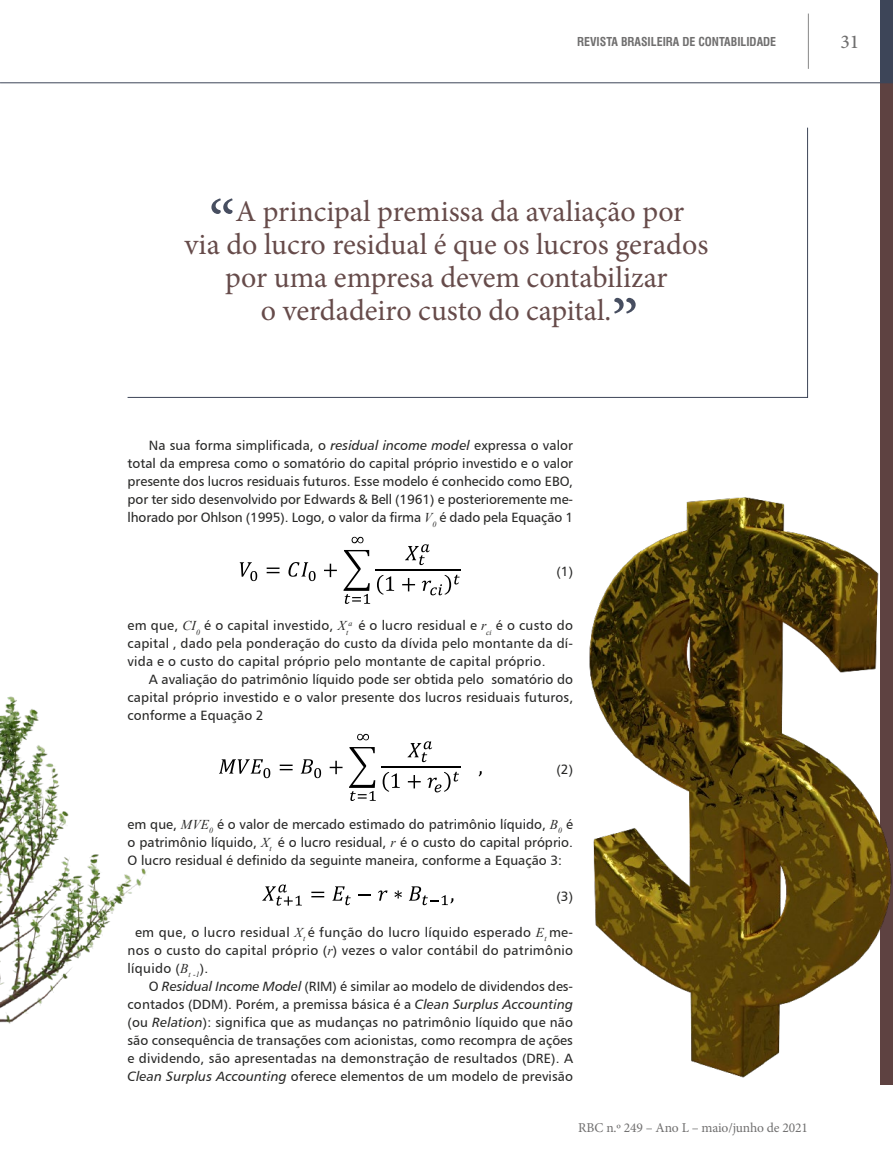
<style>
.page{position:relative;width:893px;height:1170px;background:#fff}
.page>*{position:absolute;margin:0;border:0;box-sizing:border-box;transform-origin:0 0}
.ARTIGO_janela{font:67.5px "Minion Pro";color:#474e60}
.ARTIGO_janela-2{font:30px "Minion Pro";color:#664b4a}
.t1{font:500 19.5px "Minion Pro";color:#706f6f}
.ARTIGO_texto{font:13.5px/18px "Humanist 777 BT Roman B";letter-spacing:.01em;color:#282827;text-align:justify}
.t2{font:13.5px "Minion Pro";letter-spacing:-.01em;color:#706f6f}
.t3{font:700 condensed 12px "Swiss 721 BT";color:#706f6f}
.s1{font-family:"Humanist 777 BT Italic B"}
.s2{font-family:"Times New Roman";font-style:italic}
</style>
<div class="page">
<div style="left:880px;top:82px;width:13px;height:1002px;background:#5e4241"></div>
<div style="left:880px;top:0;width:13px;height:82px;background:#3d4558"></div>
<hr style="left:808px;top:14px;width:1px;height:55px;background:#878787">
<hr style="left:0;top:82px;width:893px;height:1px;background:#3d4558">
<img style="left:589px;top:497px;width:304px;height:588px">
<svg style="left:240px;top:562px;width:17px;height:19px"></svg>
<svg style="left:267px;top:567px;width:13px;height:6px"></svg>
<svg style="left:288px;top:562px;width:28px;height:19px"></svg>
<svg style="left:324px;top:563px;width:13px;height:14px"></svg>
<svg style="left:405px;top:544px;width:25px;height:21px"></svg>
<svg style="left:377px;top:574px;width:83px;height:21px"></svg>
<hr style="left:375px;top:569px;width:86px;height:2px;background:#000">
<svg style="left:352px;top:536px;width:11px;height:7px"></svg>
<svg style="left:344px;top:550px;width:26px;height:54px"></svg>
<svg style="left:219px;top:759px;width:51px;height:19px"></svg>
<svg style="left:280px;top:764px;width:13px;height:6px"></svg>
<svg style="left:301px;top:759px;width:20px;height:19px"></svg>
<svg style="left:330px;top:760px;width:13px;height:14px"></svg>
<svg style="left:407px;top:741px;width:25px;height:21px"></svg>
<svg style="left:383px;top:771px;width:76px;height:21px"></svg>
<hr style="left:381px;top:766px;width:79px;height:2px;background:#000">
<svg style="left:357px;top:733px;width:12px;height:7px"></svg>
<svg style="left:349px;top:747px;width:27px;height:54px"></svg>
<svg style="left:479px;top:771px;width:3px;height:5px"></svg>
<svg style="left:262px;top:884px;width:40px;height:21px"></svg>
<svg style="left:311px;top:891px;width:13px;height:6px"></svg>
<svg style="left:332px;top:886px;width:19px;height:19px"></svg>
<svg style="left:358px;top:894px;width:13px;height:1px"></svg>
<svg style="left:378px;top:890px;width:10px;height:10px"></svg>
<svg style="left:394px;top:890px;width:8px;height:8px"></svg>
<svg style="left:409px;top:886px;width:44px;height:19px"></svg>
<svg style="left:127px;top:127px;width:681px;height:271px"></svg>
<img style="left:0;top:696px;width:146px;height:328px">
<p class="t3" style="left:577px;top:34px;width:201px">REVISTA BRASILEIRA DE CONTABILIDADE</p>
<h3 class="t1" style="left:840px;top:29px;width:20px">31</h3>
<p class="ARTIGO_janela" style="left:209px;top:180px;width:28px">“</p>
<p class="ARTIGO_janela-2" style="left:235px;top:191px;width:450px">A principal premissa da avaliação por</p>
<p class="ARTIGO_janela-2" style="left:185px;top:224px;width:525px">via do lucro residual é que os lucros gerados</p>
<p class="ARTIGO_janela-2" style="left:225px;top:257px;width:444px">por uma empresa devem contabilizar</p>
<p class="ARTIGO_janela-2" style="left:261px;top:290px;width:352px">o verdadeiro custo do capital.</p>
<p class="ARTIGO_janela" style="left:611px;top:279px;width:29px">”</p>
<p class="ARTIGO_texto" style="left:128px;top:436px;width:447px;text-indent:21px">Na sua forma simplificada, o <span class="s1">residual income model</span> expressa o valor total da empresa como o somatório do capital próprio investido e o valor presente dos lucros residuais futuros. Esse modelo é conhecido como EBO, por ter sido desenvolvido por Edwards &amp; Bell (1961) e posterioremente me&shy;lhorado por Ohlson (1995). Logo, o valor da firma <span class="s2">V</span><sub>0</sub> é dado pela Equação 1</p>
<p class="ARTIGO_texto" style="left:557px;top:562px;width:18px">(1)</p>
<p class="ARTIGO_texto" style="left:128px;top:616px;width:447px">em que, <span class="s2">CI</span><sub>0</sub> é o capital investido, <span class="s2">X</span><sub>t</sub><sup>a</sup> é o lucro residual e <span class="s2">r</span><sub>ci</sub> é o custo do capital , dado pela ponderação do custo da dívida pelo montante da dí&shy;vida e o custo do capital próprio pelo montante de capital próprio.</p>
<p class="ARTIGO_texto" style="left:128px;top:670px;width:447px;text-indent:21px">A avaliação do patrimônio líquido pode ser obtida pelo somatório do capital próprio investido e o valor presente dos lucros residuais futuros, conforme a Equação 2</p>
<p class="ARTIGO_texto" style="left:557px;top:760px;width:18px">(2)</p>
<p class="ARTIGO_texto" style="left:128px;top:814px;width:447px">em que, <span class="s2">MVE</span><sub>0</sub> é o valor de mercado estimado do patrimônio líquido, <span class="s2">B</span><sub>0</sub> é o patrimônio líquido, <span class="s2">X</span><sub>t</sub> é o lucro residual, <span class="s2">r</span> é o custo do capital próprio.<br>O lucro residual é definido da seguinte maneira, conforme a Equação 3:</p>
<p class="ARTIGO_texto" style="left:557px;top:886px;width:18px">(3)</p>
<p class="ARTIGO_texto" style="left:128px;top:922px;width:447px;text-indent:8px">em que, o lucro residual <span class="s2">X</span><sub>t</sub> é função do lucro líquido esperado <span class="s2">E</span><sub>t</sub> me&shy;nos o custo do capital próprio (<span class="s2">r</span>) vezes o valor contábil do patrimônio líquido (<span class="s2">B</span><sub>t</sub> <sub>-1</sub>).</p>
<p class="ARTIGO_texto" style="left:128px;top:976px;width:447px;text-indent:21px">O <span class="s1">Residual Income Model</span> (RIM) é similar ao modelo de dividendos des&shy;contados (DDM). Porém, a premissa básica é a <span class="s1">Clean Surplus Accounting </span>(ou <span class="s1">Relation</span>): significa que as mudanças no patrimônio líquido que não são consequência de transações com acionistas, como recompra de ações e dividendo, são apresentadas na demonstração de resultados (DRE). A <span class="s1">Clean Surplus Accounting</span> oferece elementos de um modelo de previsão</p>
<p class="t2" style="left:578px;top:1118px;width:231px">RBC n.º 249 – Ano L – maio/junho de 2021</p>
</div>
